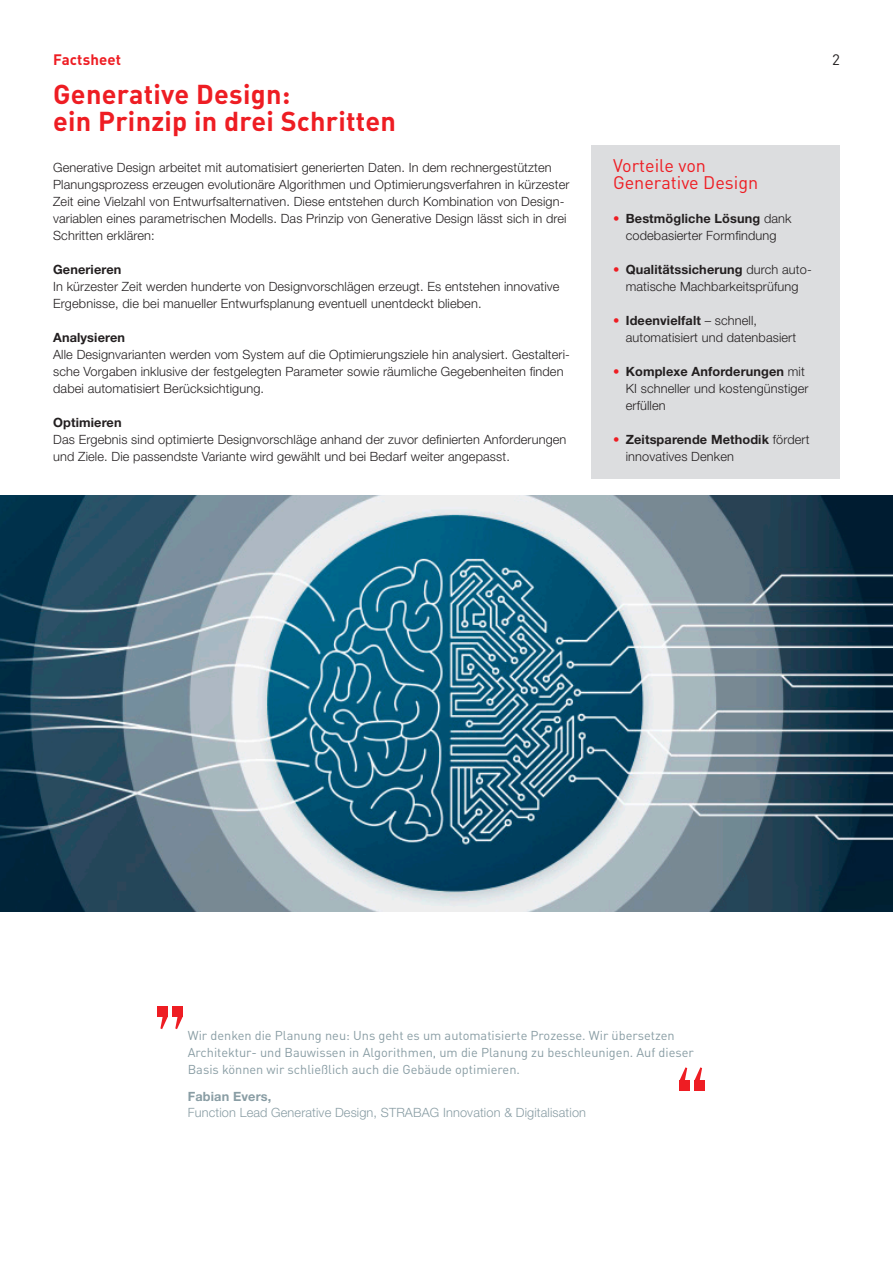
<style>
.page{position:relative;width:893px;height:1263px;background:#fff}
.page>*{position:absolute;margin:0;border:0;box-sizing:border-box;transform-origin:0 0}
.t1{font:700 27px/27px "DIN Pro";letter-spacing:.01em;color:#ee1d23}
.t2{font:18px/17px "DIN Pro";color:#ee1d23}
.t3{font:700 15px "DIN Pro";letter-spacing:.01em;color:#ee1d23}
.t4{font:15px "DIN Pro";color:#231f20}
.t5{font:300 12.75px/17px "Helvetica Neue LT Pro";letter-spacing:.01em;color:#231f20}
.t6{font:12.75px/17px "DIN Pro";color:#899da4}
.t7{font:300 12.75px "Helvetica Neue LT Pro";letter-spacing:.01em;color:#899da4}
.t8{font:700 12.75px "Helvetica Neue LT Pro";letter-spacing:.01em;color:#231f20}
.t9{font:700 12.75px "Helvetica Neue LT Pro";letter-spacing:.01em;color:#899da4}
.s1{color:#ee1d23}
.s2{font-weight:700}
</style>
<div class="page">
<img style="left:0;top:495px;width:893px;height:416px">
<div style="left:592px;top:145px;width:248px;height:333px;background:#dcdddf"></div>
<div style="left:680px;top:1080px;width:10px;height:11px;background:#ee1d23"></div>
<svg style="left:680px;top:1067px;width:7px;height:13px"></svg>
<div style="left:694px;top:1080px;width:11px;height:11px;background:#ee1d23"></div>
<svg style="left:694px;top:1067px;width:8px;height:13px"></svg>
<div style="left:172px;top:1006px;width:11px;height:10px;background:#ee1d23"></div>
<svg style="left:175px;top:1016px;width:8px;height:13px"></svg>
<div style="left:157px;top:1006px;width:11px;height:10px;background:#ee1d23"></div>
<svg style="left:160px;top:1016px;width:8px;height:13px"></svg>
<p class="t3" style="left:53px;top:48px;width:69px">Factsheet</p>
<p class="t4" style="left:832px;top:48px;width:9px">2</p>
<h1 class="t1" style="left:53px;top:79px;width:344px">Generative Design:<br>ein Prinzip in drei Schritten</h1>
<p class="t5" style="left:53px;top:159px;width:518px">Generative Design arbeitet mit automatisiert generierten Daten. In dem rechnergestützten Planungsprozess erzeugen evolutionäre Algorithmen und Optimierungsverfahren in kürzester Zeit eine Vielzahl von Entwurfsalternativen. Diese entstehen durch Kombination von Design&shy;variablen eines parametrischen Modells. Das Prinzip von Generative Design lässt sich in drei Schritten erklären:</p>
<p class="t8" style="left:53px;top:262px;width:70px">Generieren</p>
<p class="t5" style="left:53px;top:278px;width:508px">In kürzester Zeit werden hunderte von Designvorschlägen erzeugt. Es entstehen innovative<br>Ergebnisse, die bei manueller Entwurfsplanung eventuell unentdeckt blieben.</p>
<p class="t8" style="left:53px;top:330px;width:73px">Analysieren</p>
<p class="t5" style="left:53px;top:346px;width:518px">Alle Designvarianten werden vom System auf die Optimierungsziele hin analysiert. Gestalteri&shy;sche Vorgaben inklusive der festgelegten Parameter sowie räumliche Gegebenheiten finden dabei automatisiert Berücksichtigung.</p>
<p class="t8" style="left:53px;top:415px;width:70px">Optimieren</p>
<p class="t5" style="left:53px;top:431px;width:515px">Das Ergebnis sind optimierte Designvorschläge anhand der zuvor definierten Anforderungen und Ziele. Die passendste Variante wird gewählt und bei Bedarf weiter angepasst.</p>
<h2 class="t2" style="left:613px;top:156px;width:147px">Vorteile von<br>Generative Design</h2>
<p class="t5" style="left:613px;top:210px;width:180px;text-align:center"><span class="s1">•</span> <span class="s2">Bestmögliche Lösung</span> dank codebasierter Formfindung</p>
<p class="t5" style="left:613px;top:261px;width:200px;text-align:center"><span class="s1">•</span> <span class="s2">Qualitätssicherung</span> durch auto&shy;matische Machbarkeitsprüfung</p>
<p class="t5" style="left:626px;top:312px;width:172px;text-indent:-13px"><span class="s1">•</span> <span class="s2">Ideenvielfalt</span> – schnell, automatisiert und datenbasiert</p>
<p class="t5" style="left:626px;top:363px;width:184px;text-indent:-13px"><span class="s1">•</span> <span class="s2">Komplexe Anforderungen</span> mit<br>KI schneller und kostengünstiger erfüllen</p>
<p class="t5" style="left:626px;top:431px;width:185px;text-indent:-13px"><span class="s1">•</span> <span class="s2">Zeitsparende Methodik</span> fördert innovatives Denken</p>
<p class="t6" style="left:188px;top:1026px;width:508px">Wir denken die Planung neu: Uns geht es um automatisierte Prozesse. Wir übersetzen<br>Architektur- und Bauwissen in Algorithmen, um die Planung zu beschleunigen. Auf dieser<br>Basis können wir schließlich auch die Gebäude optimieren.</p>
<p class="t9" style="left:188px;top:1088px;width:85px">Fabian Evers,</p>
<p class="t7" style="left:188px;top:1105px;width:400px">Function Lead Generative Design, STRABAG Innovation &amp; Digitalisation</p>
</div>
